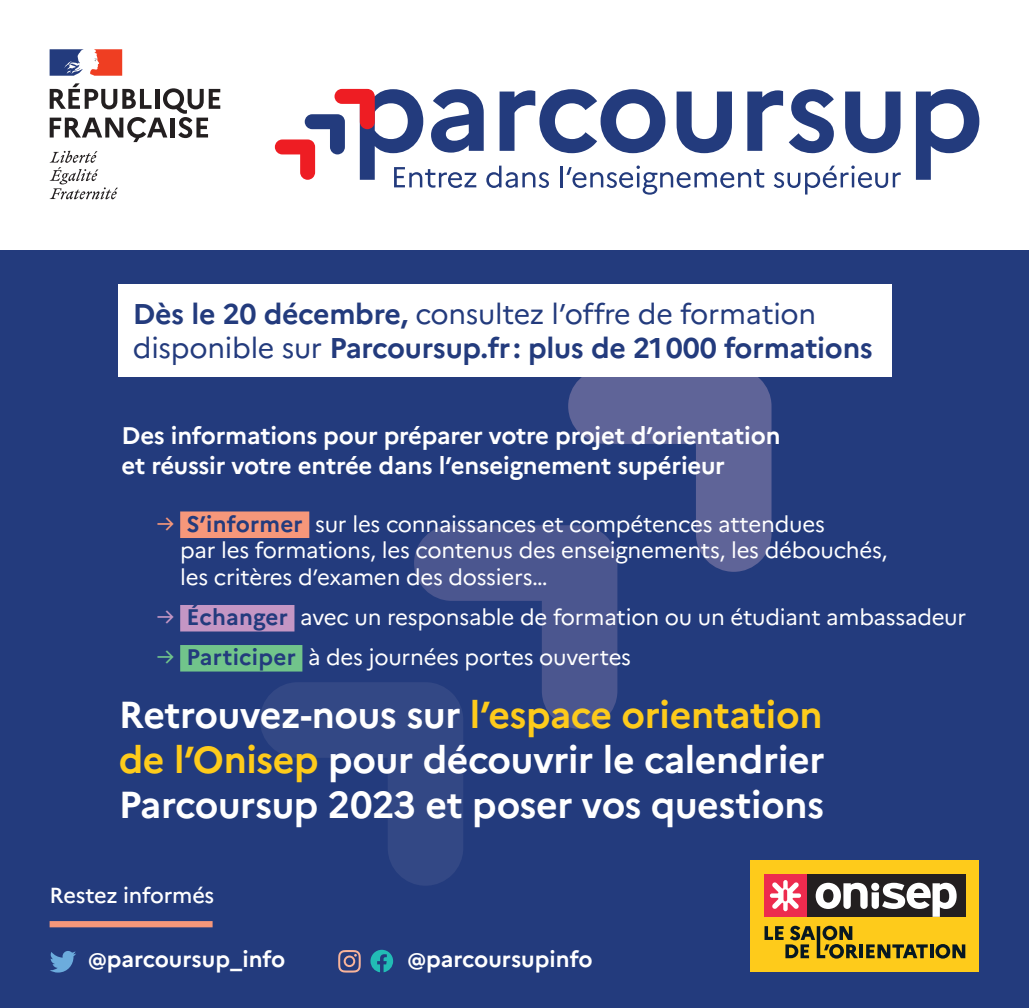
<style>
.page{position:relative;width:1029px;height:1008px;background:#fff}
.page>*{position:absolute;margin:0;border:0;box-sizing:border-box;transform-origin:0 0}
.t1{font:700 37.5px/45px "Marianne";letter-spacing:-.01em;color:#fff;text-align:justify}
.t2{font:700 28.5px/34.2px "Marianne";letter-spacing:-.01em;color:#233b7d}
.t3{font:700 24px/30px "Marianne";letter-spacing:-.01em;color:#fff}
.t4{font:700 22.52px "Marianne";color:#fff}
.t5{font:22.25px/26.7px "Marianne";letter-spacing:-.01em;color:#fff}
.t6{font:500 21.77px "Marianne";letter-spacing:-.01em;color:#fff}
.s1{font-weight:400}
.s2{color:#f6977a}
.s3{font-weight:700;font-size:22.5px;color:#233b7d}
.s4{color:#c496c4}
.s5{color:#71c48b}
.s6{color:#fecb1b}
</style>
<div class="page">
<div style="left:0;top:0;width:1029px;height:1007px;background:#233b7d"></div>
<div style="left:119px;top:284px;width:773px;height:92px;background:#fff"></div>
<div style="left:180px;top:511px;width:129px;height:26px;background:#f6977a"></div>
<div style="left:180px;top:604px;width:114px;height:27px;background:#c496c4"></div>
<div style="left:180px;top:644px;width:122px;height:27px;background:#71c48b"></div>
<div style="left:751px;top:860px;width:228px;height:111px;background:#fecb1b"></div>
<svg style="left:765px;top:925px;width:93px;height:33px"></svg>
<hr style="left:859px;top:943px;width:4px;height:14px;background:#071822">
<svg style="left:866px;top:944px;width:62px;height:13px"></svg>
<hr style="left:930px;top:943px;width:3px;height:14px;background:#071822">
<svg style="left:935px;top:944px;width:30px;height:14px"></svg>
<div style="left:764px;top:874px;width:43px;height:42px;background:#ed2b4e"></div>
<div style="left:807px;top:874px;width:159px;height:42px;background:#231f20"></div>
<svg style="left:816px;top:882px;width:141px;height:34px"></svg>
<svg style="left:260px;top:376px;width:541px;height:534px"></svg>
<div style="left:0;top:0;width:1029px;height:249px;background:#fff"></div>
<svg style="left:50px;top:83px;width:170px;height:59px"></svg>
<svg style="left:50px;top:151px;width:68px;height:48px"></svg>
<svg style="left:50px;top:49px;width:34px;height:27px"></svg>
<svg style="left:90px;top:49px;width:32px;height:27px"></svg>
<svg style="left:916px;top:89px;width:63px;height:91px"></svg>
<svg style="left:275px;top:89px;width:626px;height:105px"></svg>
<svg style="left:50px;top:951px;width:26px;height:21px"></svg>
<svg style="left:370px;top:949px;width:23px;height:22px"></svg>
<svg style="left:338px;top:950px;width:23px;height:22px"></svg>
<svg style="left:50px;top:921px;width:163px;height:5px"></svg>
<p class="t2" style="left:133px;top:296px;width:742px">Dès le 20 décembre, <span class="s1">consultez l’offre de formation disponible sur</span> Parcoursup.fr : plus de 21000 formations</p>
<p class="t3" style="left:122px;top:420px;width:660px">Des informations pour préparer votre projet d’orientation et réussir votre entrée dans l’enseignement supérieur</p>
<p class="t5" style="left:180px;top:510px;width:709px;text-indent:-23px"><span class="s2">→</span> <span class="s3">S’informer</span> sur les connaissances et compétences attendues<br>par les formations, les contenus des enseignements, les débouchés, les critères d’examen des dossiers…</p>
<p class="t5" style="left:157px;top:603px;width:811px"><span class="s4">→</span> <span class="s3">Échanger</span> avec un responsable de formation ou un étudiant ambassadeur</p>
<p class="t5" style="left:157px;top:643px;width:476px"><span class="s5">→</span> <span class="s3">Participer</span> à des journées portes ouvertes</p>
<h1 class="t1" style="left:119px;top:691px;width:707px">Retrouvez-nous sur <span class="s6">l’espace orientation de l’Onisep</span> pour découvrir le calendrier Parcoursup 2023 et poser vos questions</h1>
<p class="t6" style="left:50px;top:881px;width:166px">Restez informés</p>
<p class="t4" style="left:88px;top:944px;width:199px">@parcoursup_info</p>
<p class="t4" style="left:408px;top:944px;width:187px">@parcoursupinfo</p>
</div>
